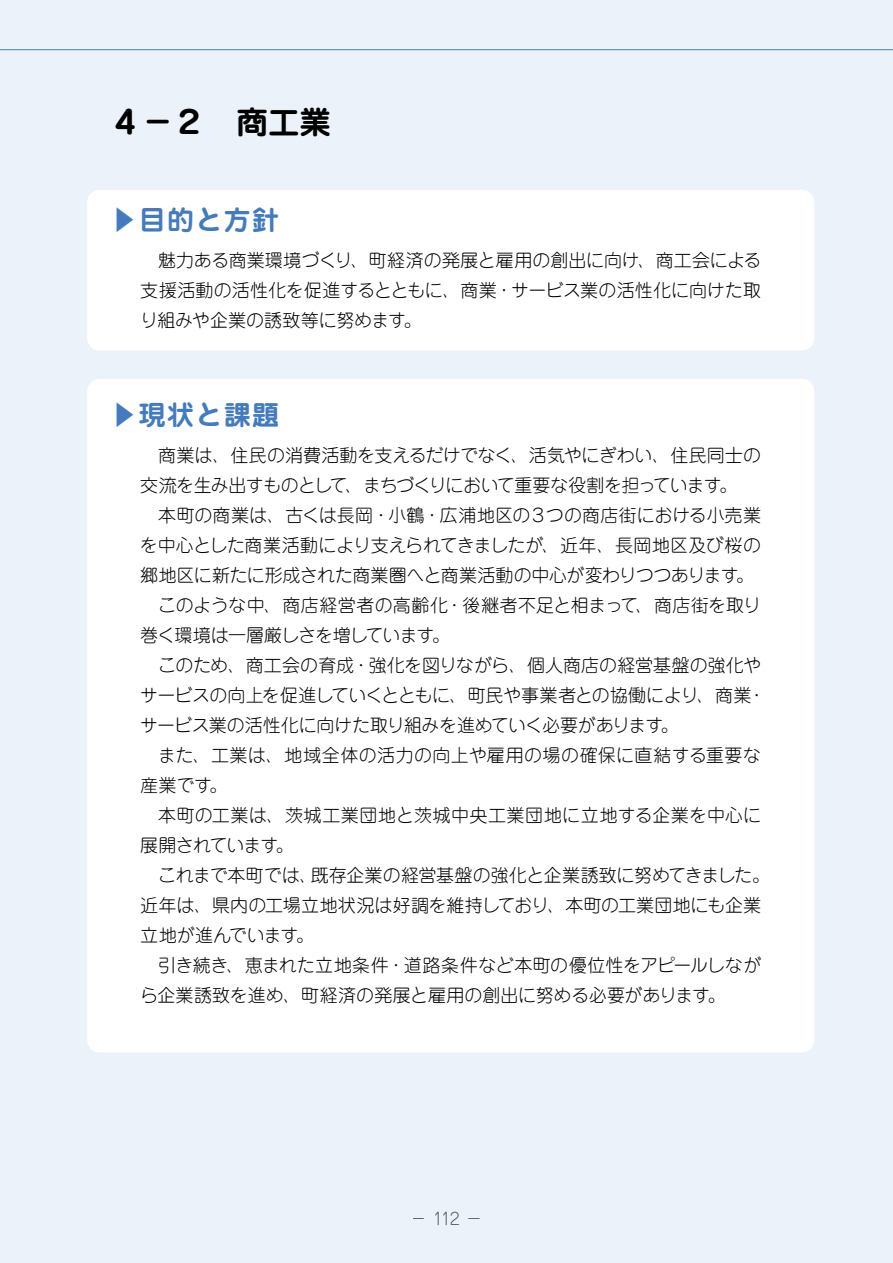
<style>
.page{position:relative;width:893px;height:1263px;background:#ecf2f9}
.page>*{position:absolute;margin:0;border:0;box-sizing:border-box;transform-origin:0 0}
.t1{font:700 31.5px "Jun 501 Pro";color:#000}
.t2{font:700 27px "Jun 501 Pro";letter-spacing:.05em;color:#427bbf}
.t3{font:300 18px/30px "Jun 101 Pro";letter-spacing:-.005em;color:#000;text-align:justify}
.t4{font:300 18px "Jun 101 Pro";letter-spacing:-.025em;color:#000}
.t5{font:300 18px "Jun 101 Pro";letter-spacing:.02em;color:#000}
.t6{font:300 18px "Jun 101 Pro";letter-spacing:.025em;color:#000}
.t7{font:300 18px "Jun 101 Pro";letter-spacing:-.045em;color:#000}
.t8{font:300 16.5px "Jun 101 Pro";color:#595757}
</style>
<div class="page">
<hr style="left:0;top:49px;width:893px;height:1px;background:#427bbf">
<div style="left:87px;top:190px;width:727px;height:161px;background:#fff;border-radius:13px"></div>
<div style="left:87px;top:379px;width:727px;height:673px;background:#fff;border-radius:13px"></div>
<h1 class="t1" style="left:111px;top:97px;width:222px">４－２　商工業</h1>
<h2 class="t2" style="left:111px;top:198px;width:170px">▶目的と方針</h2>
<p class="t3" style="left:140px;top:243px;width:622px;text-indent:18px">魅力ある商業環境づくり、町経済の発展と雇用の創出に向け、商工会による支援活動の活性化を促進するとともに、商業・サービス業の活性化に向けた取り組みや企業の誘致等に努めます。</p>
<h2 class="t2" style="left:111px;top:393px;width:170px">▶現状と課題</h2>
<p class="t3" style="left:140px;top:438px;width:622px;text-indent:18px">商業は、住民の消費活動を支えるだけでなく、活気やにぎわい、住民同士の交流を生み出すものとして、まちづくりにおいて重要な役割を担っています。</p>
<p class="t3" style="left:158px;top:498px;width:604px">本町の商業は、古くは長岡・小鶴・広浦地区の３つの商店街における小売業</p>
<p class="t3" style="left:140px;top:528px;width:622px">を中心とした商業活動により支えられてきましたが、近年、長岡地区及び桜の</p>
<p class="t3" style="left:140px;top:558px;width:615px">郷地区に新たに形成された商業圏へと商業活動の中心が変わりつつあります。</p>
<p class="t3" style="left:158px;top:588px;width:604px">このような中、商店経営者の高齢化・後継者不足と相まって、商店街を取り</p>
<p class="t7" style="left:140px;top:621px;width:311px">巻く環境は一層厳しさを増しています。</p>
<p class="t3" style="left:158px;top:648px;width:604px">このため、商工会の育成・強化を図りながら、個人商店の経営基盤の強化や</p>
<p class="t4" style="left:140px;top:681px;width:627px">サービスの向上を促進していくとともに、町民や事業者との協働により、商業・</p>
<p class="t3" style="left:140px;top:708px;width:540px">サービス業の活性化に向けた取り組みを進めていく必要があります。</p>
<p class="t5" style="left:158px;top:741px;width:604px">また、工業は、地域全体の活力の向上や雇用の場の確保に直結する重要な</p>
<p class="t3" style="left:140px;top:768px;width:89px">産業です。</p>
<p class="t6" style="left:158px;top:801px;width:604px">本町の工業は、茨城工業団地と茨城中央工業団地に立地する企業を中心に</p>
<p class="t7" style="left:140px;top:831px;width:155px">展開されています。</p>
<p class="t3" style="left:158px;top:858px;width:613px">これまで本町では、既存企業の経営基盤の強化と企業誘致に努めてきました。</p>
<p class="t3" style="left:140px;top:888px;width:622px">近年は、県内の工場立地状況は好調を維持しており、本町の工業団地にも企業</p>
<p class="t3" style="left:140px;top:918px;width:175px">立地が進んでいます。</p>
<p class="t3" style="left:158px;top:948px;width:604px">引き続き、恵まれた立地条件・道路条件など本町の優位性をアピールしなが</p>
<p class="t3" style="left:140px;top:978px;width:587px">ら企業誘致を進め、町経済の発展と雇用の創出に努める必要があります。</p>
<p class="t8" style="left:411px;top:1205px;width:73px">− 112 −</p>
</div>
